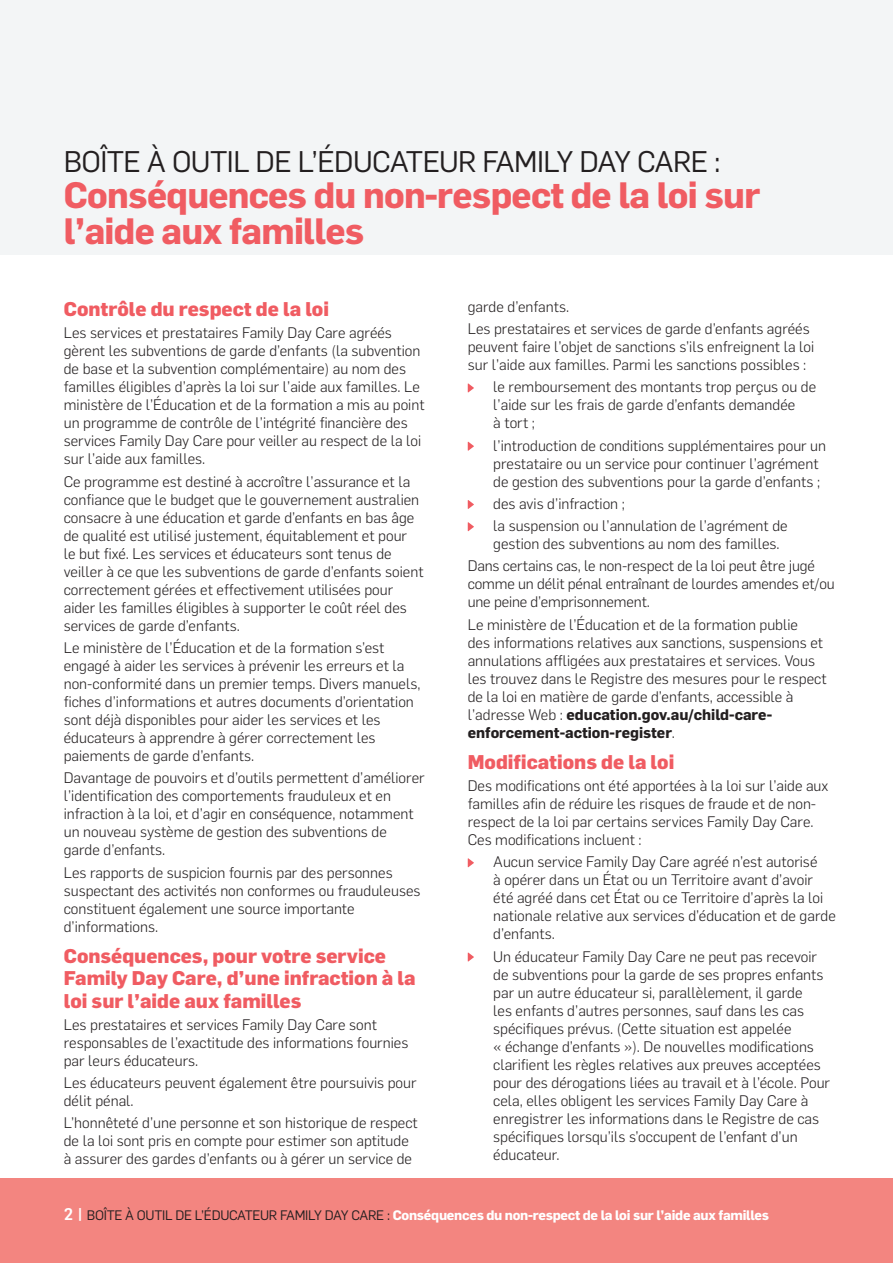
<style>
.page{position:relative;width:893px;height:1263px;background:#fff}
.page>*{position:absolute;margin:0;border:0;box-sizing:border-box;transform-origin:0 0}
.t1{font:700 36px/36px "Flama";letter-spacing:-.02em;color:#f05c62}
.t2{font:29.25px "Flama";letter-spacing:-.02em;color:#231f20}
._03_sub-header{font:800 19.5px/22.5px "Flama";color:#f05c62}
.body_copy{font:300 15px/18px "Flama";color:#231f20}
.t3{font:700 13.5px "Flama";letter-spacing:-.02em;color:#fff}
.s1{font-weight:700}
.s2{font-weight:500;font-size:16.5px}
.s3{font-weight:400;color:#231f20}
</style>
<div class="page">
<div style="left:0;top:0;width:893px;height:255px;background:#f3f5f6"></div>
<div style="left:0;top:1178px;width:893px;height:85px;background:#f38580"></div>
<svg style="left:468px;top:383px;width:6px;height:10px"></svg>
<svg style="left:468px;top:442px;width:6px;height:9px"></svg>
<svg style="left:468px;top:500px;width:6px;height:9px"></svg>
<svg style="left:468px;top:522px;width:6px;height:9px"></svg>
<svg style="left:468px;top:858px;width:6px;height:9px"></svg>
<svg style="left:468px;top:952px;width:6px;height:10px"></svg>
<p class="t2" style="left:64px;top:141px;width:658px">BOÎTE À OUTIL DE L’ÉDUCATEUR FAMILY DAY CARE :</p>
<p class="t1" style="left:64px;top:174px;width:698px">Conséquences du non-respect de la loi sur l’aide aux familles</p>
<p class="_03_sub-header" style="left:64px;top:297px;width:267px">Contrôle du respect de la loi</p>
<p class="body_copy" style="left:64px;top:323px;width:362px">Les services et prestataires Family Day Care agréés gèrent les subventions de garde d’enfants (la subvention de base et la subvention complémentaire) au nom des familles éligibles d’après la loi sur l’aide aux familles. Le ministère de l’Éducation et de la formation a mis au point un programme de contrôle de l’intégrité financière des services Family Day Care pour veiller au respect de la loi sur l’aide aux familles.</p>
<p class="body_copy" style="left:64px;top:472px;width:361px">Ce programme est destiné à accroître l’assurance et la confiance que le budget que le gouvernement australien consacre à une éducation et garde d’enfants en bas âge de qualité est utilisé justement, équitablement et pour<br>le but fixé. Les services et éducateurs sont tenus de veiller à ce que les subventions de garde d’enfants soient correctement gérées et effectivement utilisées pour aider les familles éligibles à supporter le coût réel des services de garde d’enfants.</p>
<p class="body_copy" style="left:64px;top:638px;width:358px">Le ministère de l’Éducation et de la formation s’est engagé à aider les services à prévenir les erreurs et la non-conformité dans un premier temps. Divers manuels, fiches d’informations et autres documents d’orientation sont déjà disponibles pour aider les services et les éducateurs à apprendre à gérer correctement les paiements de garde d’enfants.</p>
<p class="body_copy" style="left:64px;top:768px;width:362px">Davantage de pouvoirs et d’outils permettent d’améliorer l’identification des comportements frauduleux et en infraction à la loi, et d’agir en conséquence, notamment un nouveau système de gestion des subventions de garde d’enfants.</p>
<p class="body_copy" style="left:64px;top:862px;width:358px">Les rapports de suspicion fournis par des personnes suspectant des activités non conformes ou frauduleuses constituent également une source importante d’informations.</p>
<p class="_03_sub-header" style="left:64px;top:943px;width:353px">Conséquences, pour votre service<br>Family Day Care, d’une infraction à la loi sur l’aide aux familles</p>
<p class="body_copy" style="left:64px;top:1015px;width:346px">Les prestataires et services Family Day Care sont responsables de l’exactitude des informations fournies par leurs éducateurs.</p>
<p class="body_copy" style="left:64px;top:1073px;width:354px">Les éducateurs peuvent également être poursuivis pour délit pénal.</p>
<p class="body_copy" style="left:64px;top:1113px;width:356px">L’honnêteté d’une personne et son historique de respect de la loi sont pris en compte pour estimer son aptitude à assurer des gardes d’enfants ou à gérer un service de</p>
<p class="body_copy" style="left:468px;top:297px;width:103px">garde d’enfants.</p>
<p class="body_copy" style="left:468px;top:319px;width:348px">Les prestataires et services de garde d’enfants agréés peuvent faire l’objet de sanctions s’ils enfreignent la loi sur l’aide aux familles. Parmi les sanctions possibles :</p>
<p class="body_copy" style="left:493px;top:377px;width:324px">le remboursement des montants trop perçus ou de l’aide sur les frais de garde d’enfants demandée<br>à tort ;</p>
<p class="body_copy" style="left:493px;top:436px;width:334px">l’introduction de conditions supplémentaires pour un prestataire ou un service pour continuer l’agrément de gestion des subventions pour la garde d’enfants ;</p>
<p class="body_copy" style="left:493px;top:494px;width:133px">des avis d’infraction ;</p>
<p class="body_copy" style="left:493px;top:516px;width:296px">la suspension ou l’annulation de l’agrément de gestion des subventions au nom des familles.</p>
<p class="body_copy" style="left:468px;top:556px;width:368px">Dans certains cas, le non-respect de la loi peut être jugé comme un délit pénal entraînant de lourdes amendes et/ou une peine d’emprisonnement.</p>
<p class="body_copy" style="left:468px;top:615px;width:360px">Le ministère de l’Éducation et de la formation publie<br>des informations relatives aux sanctions, suspensions et annulations affligées aux prestataires et services. Vous les trouvez dans le Registre des mesures pour le respect de la loi en matière de garde d’enfants, accessible à l’adresse Web : <span class="s1">education.gov.au/child-care&shy;enforcement-action-register</span>.</p>
<p class="_03_sub-header" style="left:468px;top:749px;width:208px">Modifications de la loi</p>
<p class="body_copy" style="left:468px;top:776px;width:362px">Des modifications ont été apportées à la loi sur l’aide aux familles afin de réduire les risques de fraude et de non&shy;respect de la loi par certains services Family Day Care.<br>Ces modifications incluent :</p>
<p class="body_copy" style="left:493px;top:852px;width:344px">Aucun service Family Day Care agréé n’est autorisé<br>à opérer dans un État ou un Territoire avant d’avoir été agréé dans cet État ou ce Territoire d’après la loi nationale relative aux services d’éducation et de garde d’enfants.</p>
<p class="body_copy" style="left:493px;top:946px;width:338px">Un éducateur Family Day Care ne peut pas recevoir de subventions pour la garde de ses propres enfants par un autre éducateur si, parallèlement, il garde<br>les enfants d’autres personnes, sauf dans les cas spécifiques prévus. (Cette situation est appelée<br>« échange d’enfants »). De nouvelles modifications clarifient les règles relatives aux preuves acceptées pour des dérogations liées au travail et à l’école. Pour cela, elles obligent les services Family Day Care à enregistrer les informations dans le Registre de cas spécifiques lorsqu’ils s’occupent de l’enfant d’un éducateur.</p>
<p class="t3" style="left:64px;top:1205px;width:707px"><span class="s2">2 |</span> <span class="s3">BOÎTE À OUTIL DE L’ÉDUCATEUR FAMILY DAY CARE :</span> Conséquences du non-respect de la loi sur l’aide aux familles</p>
</div>
